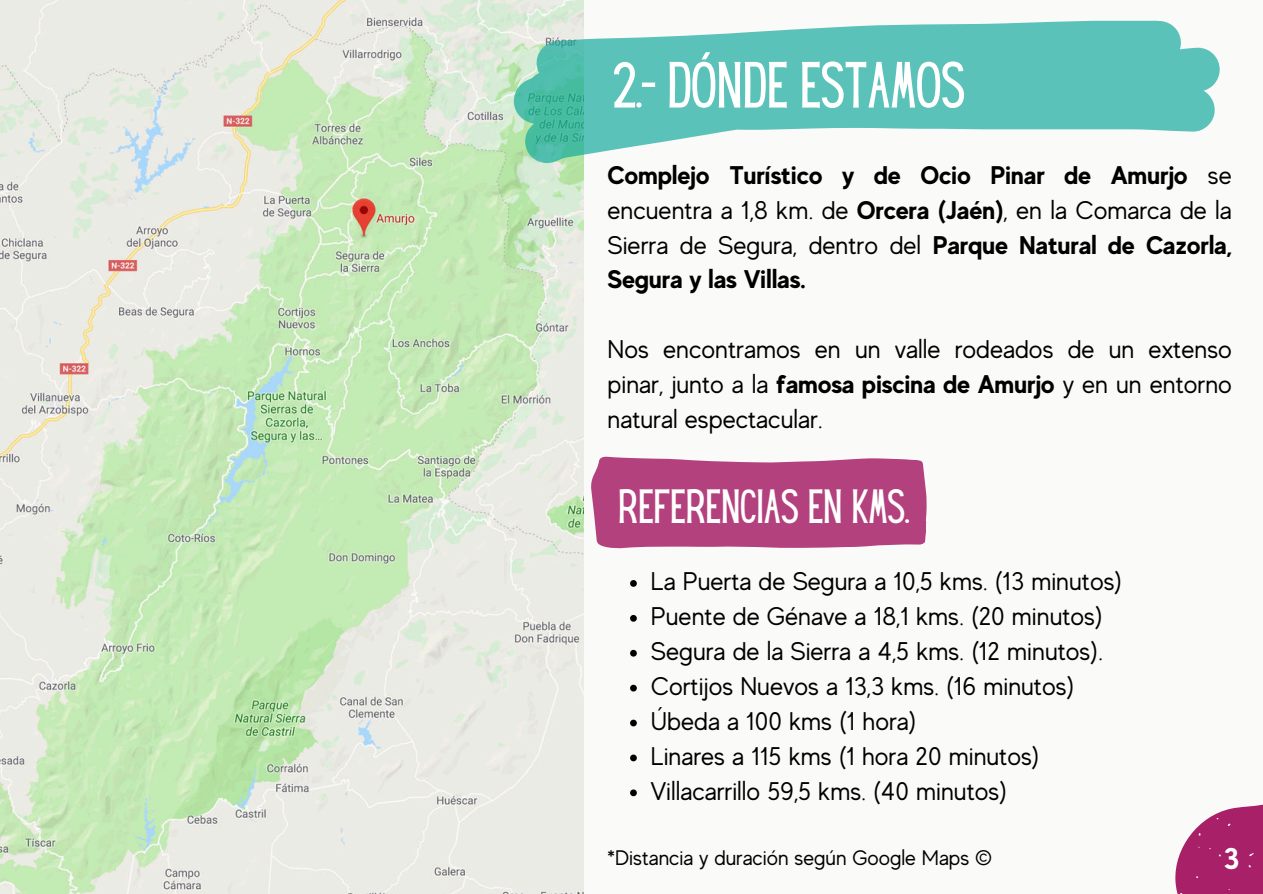
<style>
.page{position:relative;width:1263px;height:894px;background:#fff}
.page>*{position:absolute;margin:0;border:0;box-sizing:border-box;transform-origin:0 0}
.t1{font:57px "Hey Gotcha";color:#fff}
.t2{font:42px "Hey Gotcha";color:#fff}
.t3{font:700 30px "MADE Evolve Sans";color:#fff}
.t4{font:25.5px/34.8px "MADE Evolve Sans";color:#000;text-align:justify}
.t5{font:700 25.5px/34.8px "MADE Evolve Sans";color:#000;text-align:justify}
.t6{font:21px "MADE Evolve Sans";color:#000}
.s1{font-weight:400}
.s2{font-weight:700}
</style>
<div class="page">
<div style="left:0;top:0;width:1263px;height:893px;background:#fafaf9"></div>
<img style="left:0;top:0;width:584px;height:893px">
<svg style="left:513px;top:20px;width:707px;height:143px;fill:#5ac2b8"></svg>
<svg style="left:1175px;top:804px;width:88px;height:89px"></svg>
<svg style="left:591px;top:456px;width:336px;height:92px;background:#b84f87"></svg>
<svg style="left:630px;top:580px;width:7px;height:6px"></svg>
<svg style="left:630px;top:615px;width:7px;height:6px"></svg>
<svg style="left:630px;top:649px;width:7px;height:7px"></svg>
<svg style="left:630px;top:684px;width:7px;height:7px"></svg>
<svg style="left:630px;top:719px;width:7px;height:7px"></svg>
<svg style="left:630px;top:754px;width:7px;height:7px"></svg>
<svg style="left:630px;top:789px;width:7px;height:7px"></svg>
<h1 class="t1" style="left:613px;top:51px;width:353px">2.- DÓNDE ESTAMOS</h1>
<p class="t5" style="left:608px;top:156px;width:626px">Complejo Turístico y de Ocio Pinar de Amurjo <span class="s1">se encuentra a 1,8 km. de</span> Orcera (Jaén)<span class="s1">, en la Comarca de la Sierra de Segura, dentro del</span> Parque Natural de Cazorla, Segura y las Villas.</p>
<p class="t4" style="left:608px;top:331px;width:626px">Nos encontramos en un valle rodeados de un extenso pinar, junto a la <span class="s2">famosa piscina de Amurjo</span> y en un entorno natural espectacular.</p>
<h2 class="t2" style="left:618px;top:481px;width:293px">REFERENCIAS EN KMS.</h2>
<p class="t4" style="left:651px;top:563px;width:473px;text-align:left">La Puerta de Segura a 10,5 kms. (13 minutos)<br>Puente de Génave a 18,1 kms. (20 minutos)<br>Segura de la Sierra a 4,5 kms. (12 minutos).<br>Cortijos Nuevos a 13,3 kms. (16 minutos)<br>Úbeda a 100 kms (1 hora)<br>Linares a 115 kms (1 hora 20 minutos)<br>Villacarrillo 59,5 kms. (40 minutos)</p>
<p class="t6" style="left:608px;top:844px;width:386px">*Distancia y duración según Google Maps ©</p>
<p class="t3" style="left:1224px;top:839px;width:17px">3</p>
</div>
